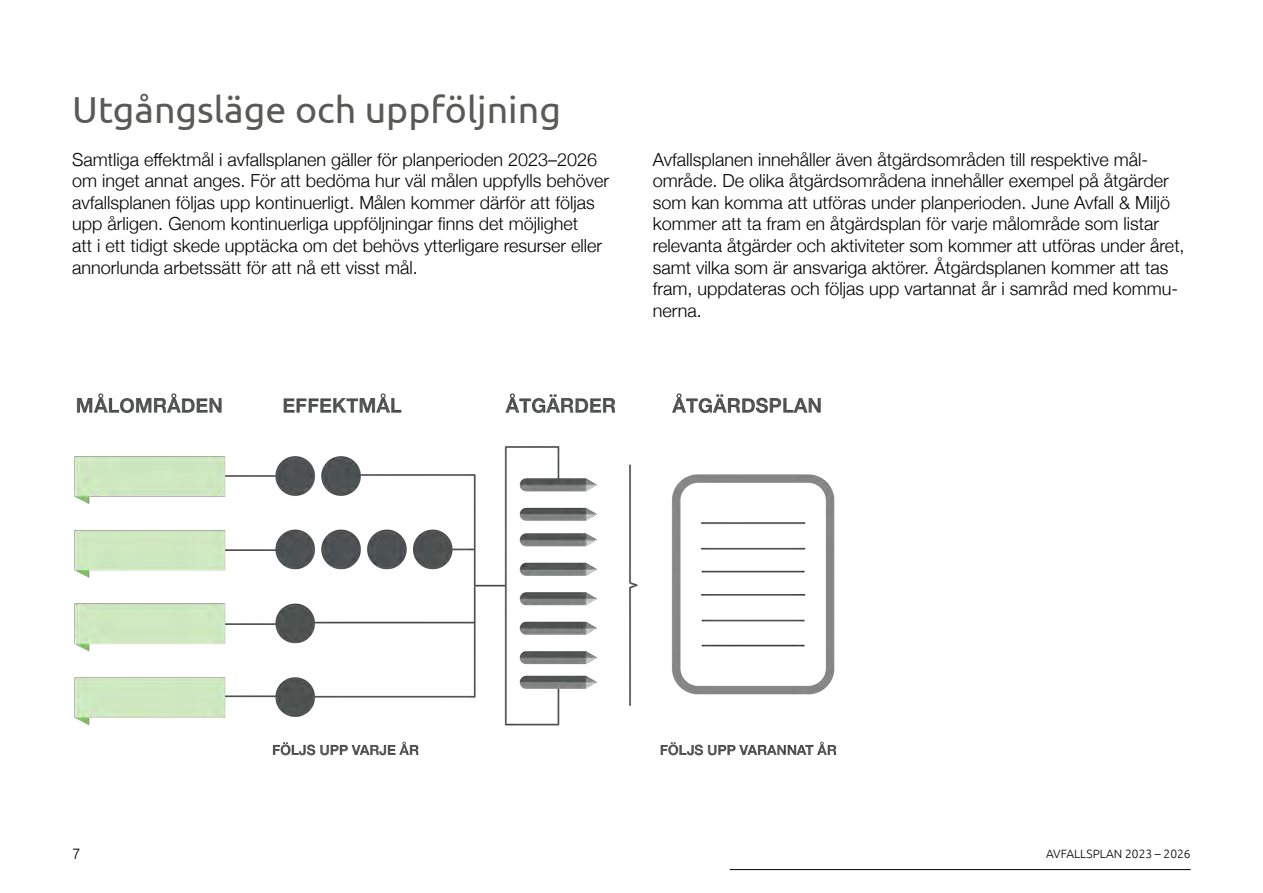
<style>
.page{position:relative;width:1263px;height:893px;background:#fff}
.page>*{position:absolute;margin:0;border:0;box-sizing:border-box;transform-origin:0 0}
.t1{font:37.5px "Ubuntu";color:#595958}
.t2{font:300 18px/21.6px "Helvetica Neue";color:#000}
.t3{font:300 15px "Ubuntu";color:#000}
.t4{font:300 12px "Ubuntu";color:#000}
</style>
<div class="page">
<hr style="left:730px;top:869px;width:461px;height:1px;background:#000">
<img style="left:74px;top:393px;width:763px;height:363px">
<h1 class="t1" style="left:72px;top:87px;width:490px">Utgångsläge och uppföljning</h1>
<p class="t2" style="left:72px;top:147px;width:526px">Samtliga effektmål i avfallsplanen gäller för planperioden 2023–2026</p>
<p class="t2" style="left:72px;top:169px;width:538px">om inget annat anges. För att bedöma hur väl målen uppfylls behöver avfallsplanen följas upp kontinuerligt. Målen kommer därför att följas</p>
<p class="t2" style="left:72px;top:212px;width:507px">upp årligen. Genom kontinuerliga uppföljningar finns det möjlighet</p>
<p class="t2" style="left:72px;top:233px;width:531px">att i ett tidigt skede upptäcka om det behövs ytterligare resurser eller annorlunda arbetssätt för att nå ett visst mål.</p>
<p class="t2" style="left:653px;top:147px;width:533px">Avfallsplanen innehåller även åtgärdsområden till respektive mål&shy;område. De olika åtgärdsområdena innehåller exempel på åtgärder som kan komma att utföras under planperioden. June Avfall &amp; Miljö kommer att ta fram en åtgärdsplan för varje målområde som listar relevanta åtgärder och aktiviteter som kommer att utföras under året, samt vilka som är ansvariga aktörer. Åtgärdsplanen kommer att tas fram, uppdateras och följas upp vartannat år i samråd med kommu&shy;nerna.</p>
<p class="t3" style="left:72px;top:845px;width:10px">7</p>
<p class="t4" style="left:1046px;top:846px;width:146px">AVFALLSPLAN 2023 – 2026</p>
</div>
